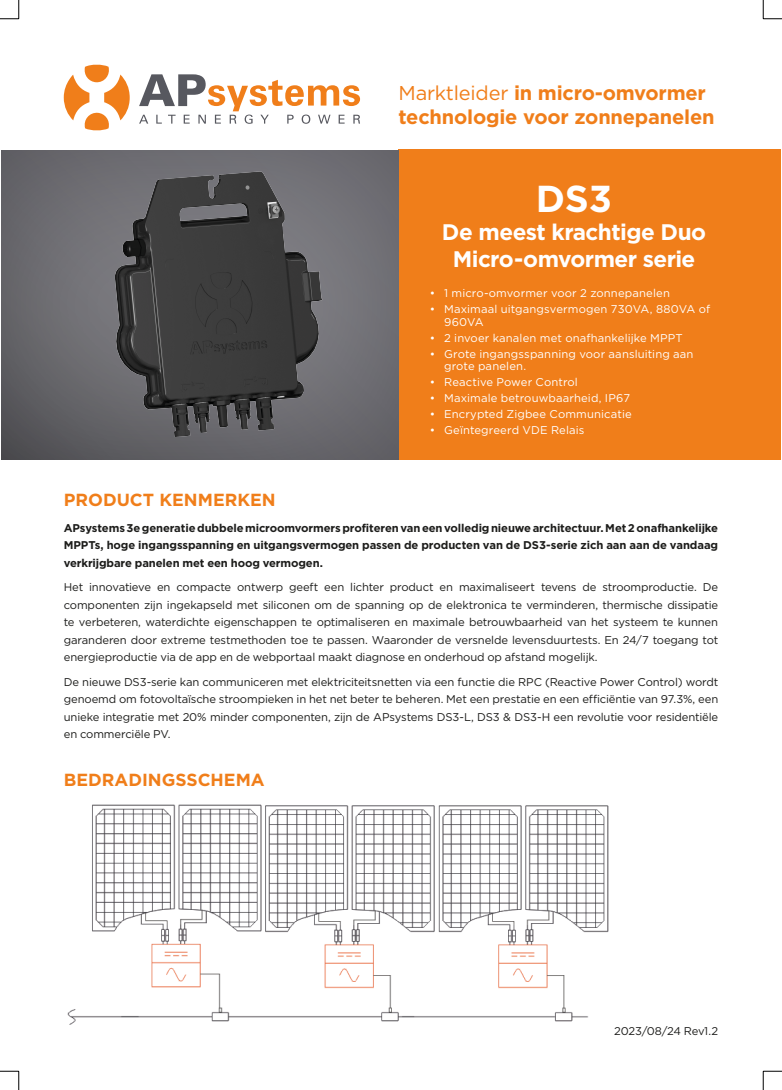
<style>
.page{position:relative;width:782px;height:1090px;background:#fff}
.page>*{position:absolute;margin:0;border:0;box-sizing:border-box;transform-origin:0 0}
.t1{font:700 37.5px "Gotham";color:#fff}
.t2{font:700 22.5px/27px "Gotham";letter-spacing:-.025em;color:#fff;text-align:center}
.t3{font:700 20px/24px "Gotham";letter-spacing:-.01em;color:#f07e1a}
.t4{font:700 17.5px "Gotham";color:#f07e1a}
.t5{font:11.25px/17.5px "Gotham";letter-spacing:-.015em;color:#1d1d1b;text-align:justify}
.t6{font:11.25px/12.5px "Gotham";letter-spacing:.01em;color:#fff}
.t7{font:700 11.25px/17.5px "Gotham";letter-spacing:-.01em;color:#1d1d1b;text-align:justify}
.s1{font-weight:400}
</style>
<div class="page">
<div style="left:398px;top:149px;width:383px;height:311px;background:#f07e1a"></div>
<div style="left:1px;top:149px;width:398px;height:312px;background:#fff;opacity:.75"></div>
<img style="left:67px;top:804px;width:542px;height:221px">
<img style="left:97px;top:167px;width:230px;height:271px">
<svg style="left:64px;top:64px;width:66px;height:67px"></svg>
<svg style="left:139px;top:74px;width:221px;height:50px"></svg>
<svg style="left:0;top:0;width:20px;height:20px"></svg>
<svg style="left:0;top:1070px;width:20px;height:20px"></svg>
<svg style="left:762px;top:0;width:20px;height:20px"></svg>
<svg style="left:762px;top:1070px;width:20px;height:20px"></svg>
<h3 class="t3" style="left:398px;top:81px;width:317px"><span class="s1">Marktleider</span> in micro-omvormer technologie voor zonnepanelen</h3>
<h3 class="t4" style="left:64px;top:488px;width:213px">PRODUCT KENMERKEN</h3>
<h1 class="t1" style="left:536px;top:174px;width:78px">DS3</h1>
<h2 class="t2" style="left:442px;top:219px;width:266px">De meest krachtige Duo<br>Micro-omvormer serie</h2>
<p class="t6" style="left:430px;top:287px;width:241px">• 1 micro-omvormer voor 2 zonnepanelen</p>
<p class="t6" style="left:444px;top:303px;width:267px;text-indent:-14px">• Maximaal uitgangsvermogen 730VA, 880VA of<br>960VA</p>
<p class="t6" style="left:430px;top:331px;width:254px">• 2 invoer kanalen met onafhankelijke MPPT</p>
<p class="t6" style="left:444px;top:347px;width:251px;text-indent:-14px">• Grote ingangsspanning voor aansluiting aan grote panelen.</p>
<p class="t6" style="left:430px;top:376px;width:149px">• Reactive Power Control</p>
<p class="t6" style="left:430px;top:392px;width:202px">• Maximale betrouwbaarheid, IP67</p>
<p class="t6" style="left:430px;top:408px;width:203px">• Encrypted Zigbee Communicatie</p>
<p class="t6" style="left:430px;top:424px;width:156px">• Geïntegreerd VDE Relais</p>
<p class="t7" style="left:64px;top:519px;width:656px">APsystems 3e generatie dubbele microomvormers profiteren van een volledig nieuwe architectuur. Met 2 onafhankelijke MPPTs, hoge ingangsspanning en uitgangsvermogen passen de producten van de DS3-serie zich aan aan de vandaag verkrijgbare panelen met een hoog vermogen.</p>
<p class="t5" style="left:64px;top:578px;width:656px">Het innovatieve en compacte ontwerp geeft een lichter product en maximaliseert tevens de stroomproductie. De componenten zijn ingekapseld met siliconen om de spanning op de elektronica te verminderen, thermische dissipatie te verbeteren, waterdichte eigenschappen te optimaliseren en maximale betrouwbaarheid van het systeem te kunnen garanderen door extreme testmethoden toe te passen. Waaronder de versnelde levensduurtests. En 24/7 toegang tot energieproductie via de app en de webportaal maakt diagnose en onderhoud op afstand mogelijk.</p>
<p class="t5" style="left:64px;top:673px;width:656px">De nieuwe DS3-serie kan communiceren met elektriciteitsnetten via een functie die RPC (Reactive Power Control) wordt genoemd om fotovoltaïsche stroompieken in het net beter te beheren. Met een prestatie en een efficiëntie van 97.3%, een unieke integratie met 20% minder componenten, zijn de APsystems DS3-L, DS3 &amp; DS3-H een revolutie voor residentiële en commerciële PV.</p>
<h3 class="t4" style="left:64px;top:768px;width:202px">BEDRADINGSSCHEMA</h3>
<p class="t5" style="left:614px;top:1022px;width:105px">2023/08/24 Rev1.2</p>
</div>
